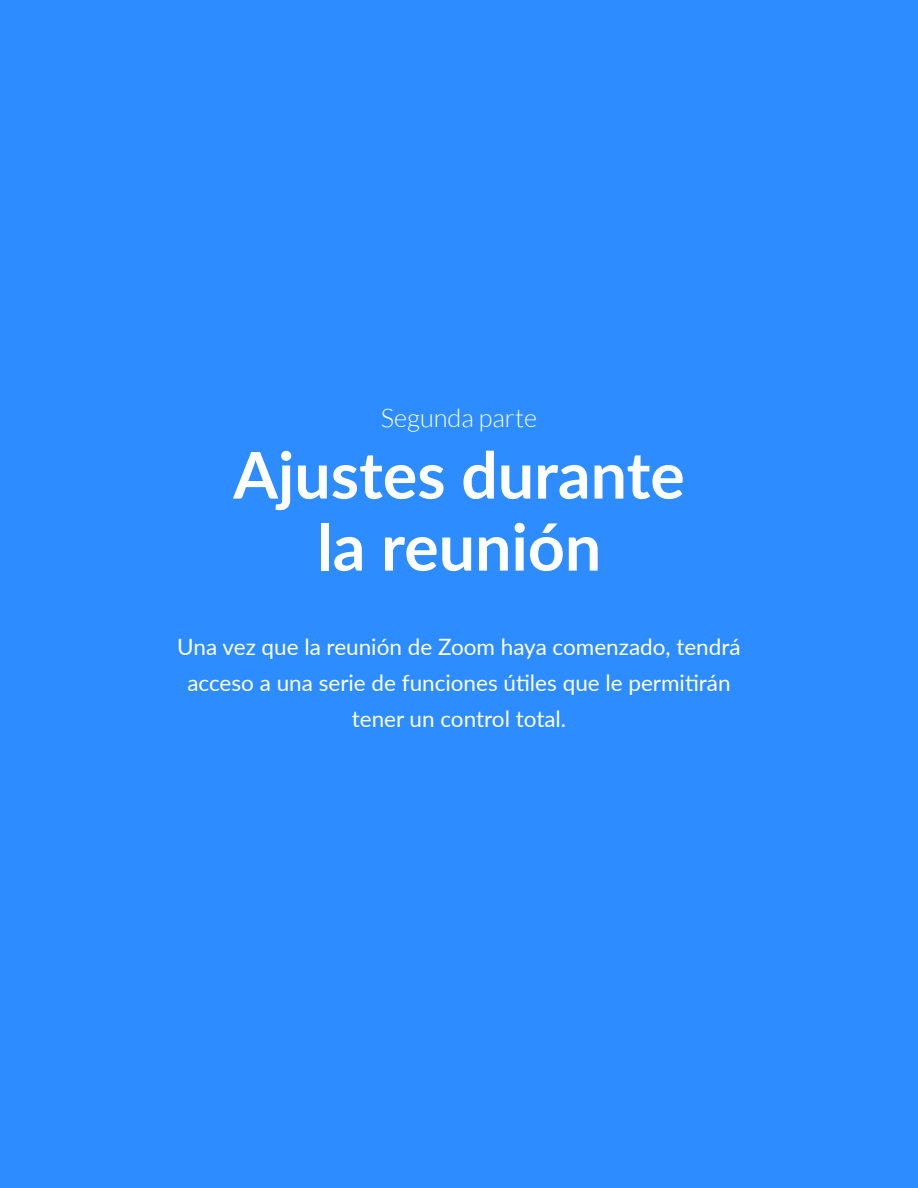
<style>
.page{position:relative;width:918px;height:1188px;background:#2d8cff}
.page>*{position:absolute;margin:0;border:0;box-sizing:border-box;transform-origin:0 0}
.body_copy{font:700 64.5px/72px "Lato";color:#fff;text-align:center}
.body_copy-2{font:300 25.5px "Lato";color:#fff}
.Body_-_Standard{font:22.5px/36px "Lato";color:#fff;text-align:center}
</style>
<div class="page">
<p class="body_copy-2" style="left:381px;top:404px;width:158px">Segunda parte</p>
<p class="body_copy" style="left:233px;top:436px;width:453px">Ajustes durante la reunión</p>
<p class="Body_-_Standard" style="left:177px;top:627px;width:565px">Una vez que la reunión de Zoom haya comenzado, tendrá acceso a una serie de funciones útiles que le permitirán tener un control total.</p>
</div>
